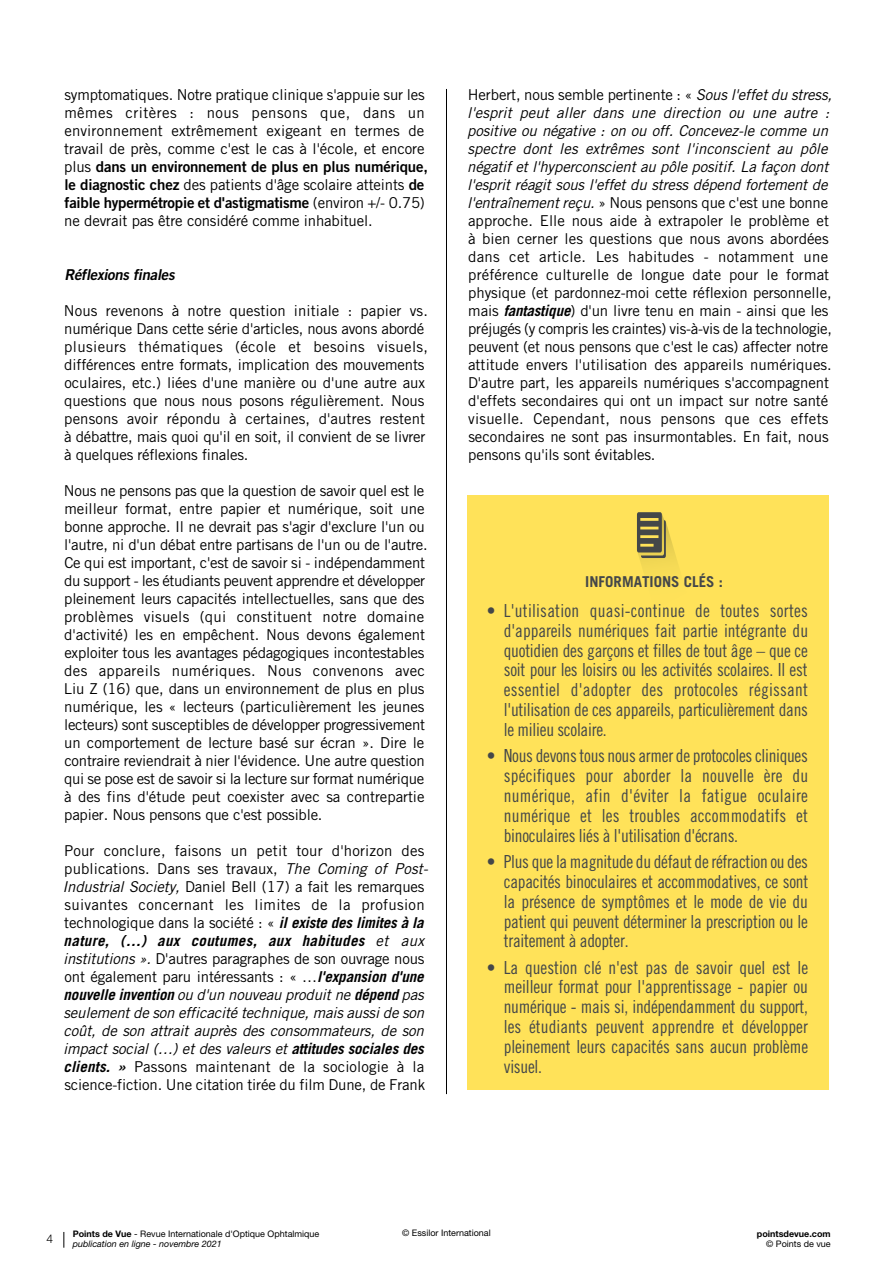
<style>
.page{position:relative;width:893px;height:1263px;background:#fff}
.page>*{position:absolute;margin:0;border:0;box-sizing:border-box;transform-origin:0 0}
._06_texte_a_retenir{font:18px/19.8px "Trade Gothic LT Std Cn 18";letter-spacing:-.015em;color:#444749;text-align:justify}
._03_texte_courant{font:15px/18px "Trade Gothic LT Std";letter-spacing:-.005em;color:#000}
.subtit1{font:italic 15px "Trade Gothic LT Std Bd 2";color:#000}
.t1{font:700 15px "Trade Gothic LT Std";color:#444749}
.t2{font:300 12px "Helvetica Neue LT Std";color:#000}
.t3{font:9px/10.8px "Helvetica Neue LT Std";color:#000}
.t4{font:700 9px "Helvetica Neue LT Std";color:#000}
.s1{font-family:"Trade Gothic LT Std Bd 2"}
.s2{font-style:italic}
.s3{font-weight:700;font-style:italic}
.s4{font-weight:700}
</style>
<div class="page">
<svg style="left:64px;top:1232px;width:1px;height:16px"></svg>
<hr style="left:446px;top:89px;width:1px;height:1005px;background:#000">
<div style="left:468px;top:496px;width:361px;height:594px;background:#ffe259"></div>
<svg style="left:637px;top:512px;width:41px;height:57px"></svg>
<p class="_03_texte_courant" style="left:64px;top:85px;width:365px">symptomatiques. Notre pratique clinique s'appuie sur les mêmes critères : nous pensons que, dans un environnement extrêmement exigeant en termes de travail de près, comme c'est le cas à l'école, et encore plus <span class="s1">dans un environnement de plus en plus numérique, le diagnostic chez</span> des patients d'âge scolaire atteints <span class="s1">de faible hypermétropie et d'astigmatisme</span> (environ +/- 0.75) ne devrait pas être considéré comme inhabituel.</p>
<p class="subtit1" style="left:64px;top:265px;width:115px">Réflexionsfinales</p>
<p class="_03_texte_courant" style="left:64px;top:301px;width:366px">Nous revenons à notre question initiale : papier vs. numérique Dans cette série d'articles, nous avons abordé plusieurs thématiques (école et besoins visuels, différences entre formats, implication des mouvements oculaires, etc.) liées d'une manière ou d'une autre aux questions que nous nous posons régulièrement. Nous pensons avoir répondu à certaines, d'autres restent à débattre, mais quoi qu'il en soit, il convient de se livrer à quelques réflexions finales.</p>
<p class="_03_texte_courant" style="left:64px;top:481px;width:365px">Nous ne pensons pas que la question de savoir quel est le meilleur format, entre papier et numérique, soit une bonne approche. Il ne devrait pas s'agir d'exclure l'un ou l'autre, ni d'un débat entre partisans de l'un ou de l'autre.<br>Ce qui est important, c'est de savoir si - indépendamment du support - les étudiants peuvent apprendre et développer pleinement leurs capacités intellectuelles, sans que des problèmes visuels (qui constituent notre domaine d'activité) les en empêchent. Nous devons également exploiter tous les avantages pédagogiques incontestables des appareils numériques. Nous convenons avec Liu Z (16) que, dans un environnement de plus en plus numérique, les « lecteurs (particulièrement les jeunes lecteurs) sont susceptibles de développer progressivement un comportement de lecture basé sur écran ». Dire le contraire reviendrait à nier l'évidence. Une autre question qui se pose est de savoir si la lecture sur format numérique à des fins d'étude peut coexister avec sa contrepartie papier. Nous pensons que c'est possible.</p>
<p class="_03_texte_courant" style="left:62px;top:841px;width:367px">Pour conclure, faisons un petit tour d'horizon des publications. Dans ses travaux, <span class="s2">The Coming of Post-Industrial Society,</span> Daniel Bell (17) a fait les remarques suivantes concernant les limites de la profusion technologique dans la société : « <span class="s3">il existe des limites à la nature, (…) aux coutumes, aux habitudes</span> <span class="s2">et aux institutions ».</span> D'autres paragraphes de son ouvrage nous ont également paru intéressants : « …<span class="s3">l'expansion d'une nouvelle invention</span> <span class="s2">ou d'un nouveau produit ne</span> <span class="s3">dépend</span> <span class="s2">pas seulement de son efficacité technique, mais aussi de son coût, de son attrait auprès des consommateurs, de son impact social (…) et des valeurs et</span> <span class="s3">attitudes sociales des clients. »</span> Passons maintenant de la sociologie à la science-fiction. Une citation tirée du film Dune, de Frank</p>
<p class="_03_texte_courant" style="left:467px;top:85px;width:367px">Herbert, nous semble pertinente : « <span class="s2">Sous l'effet du stress, l'esprit peut aller dans une direction ou une autre : positive ou négative : on ou off. Concevez-le comme un spectre dont les extrêmes sont l'inconscient au pôle négatif et l'hyperconscient au pôle positif. La façon dont l'esprit réagit sous l'effet du stress dépend fortement de l'entraînement reçu.</span> » Nous pensons que c'est une bonne approche. Elle nous aide à extrapoler le problème et à bien cerner les questions que nous avons abordées dans cet article. Les habitudes - notamment une préférence culturelle de longue date pour le format physique (et pardonnez-moi cette réflexion personnelle, mais <span class="s3">fantastique</span>) d'un livre tenu en main - ainsi que les préjugés (y compris les craintes) vis-à-vis de la technologie, peuvent (et nous pensons que c'est le cas) affecter notre attitude envers l'utilisation des appareils numériques.<br>D'autre part, les appareils numériques s'accompagnent d'effets secondaires qui ont un impact sur notre santé visuelle. Cependant, nous pensons que ces effets secondaires ne sont pas insurmontables. En fait, nous pensons qu'ils sont évitables.</p>
<p class="t1" style="left:585px;top:572px;width:139px">INFORMATIONS CLÉS :</p>
<p class="_06_texte_a_retenir" style="left:504px;top:600px;width:306px;text-indent:-17px">• L'utilisation quasi-continue de toutes sortes d'appareils numériques fait partie intégrante du quotidien des garçons et filles de tout âge – que ce soit pour les loisirs ou les activités scolaires. Il est essentiel d'adopter des protocoles régissant l'utilisation de ces appareils, particulièrement dans le milieu scolaire.</p>
<p class="_06_texte_a_retenir" style="left:504px;top:746px;width:306px;text-indent:-17px">• Nous devons tous nous armer de protocoles cliniques spécifiques pour aborder la nouvelle ère du numérique, afin d'éviter la fatigue oculaire numérique et les troubles accommodatifs et binoculaires liés à l'utilisation d'écrans.</p>
<p class="_06_texte_a_retenir" style="left:504px;top:851px;width:306px;text-indent:-17px">• Plus que la magnitude du défaut de réfraction ou des capacités binoculaires et accommodatives, ce sont la présence de symptômes et le mode de vie du patient qui peuvent déterminer la prescription ou le traitement à adopter.</p>
<p class="_06_texte_a_retenir" style="left:504px;top:957px;width:306px;text-indent:-17px">• La question clé n'est pas de savoir quel est le meilleur format pour l'apprentissage - papier ou numérique - mais si, indépendamment du support, les étudiants peuvent apprendre et développer pleinement leurs capacités sans aucun problème visuel.</p>
<p class="t2" style="left:46px;top:1231px;width:8px">4</p>
<p class="t3" style="left:73px;top:1228px;width:248px"><span class="s4">Points de Vue</span> - Revue Internationale d'Optique Ophtalmique <span class="s2">publication en ligne - novembre 2021</span></p>
<p class="t3" style="left:402px;top:1227px;width:90px">© Essilor International</p>
<p class="t4" style="left:757px;top:1228px;width:75px">pointsdevue.com</p>
<p class="t3" style="left:766px;top:1238px;width:66px">© Points de vue</p>
</div>
